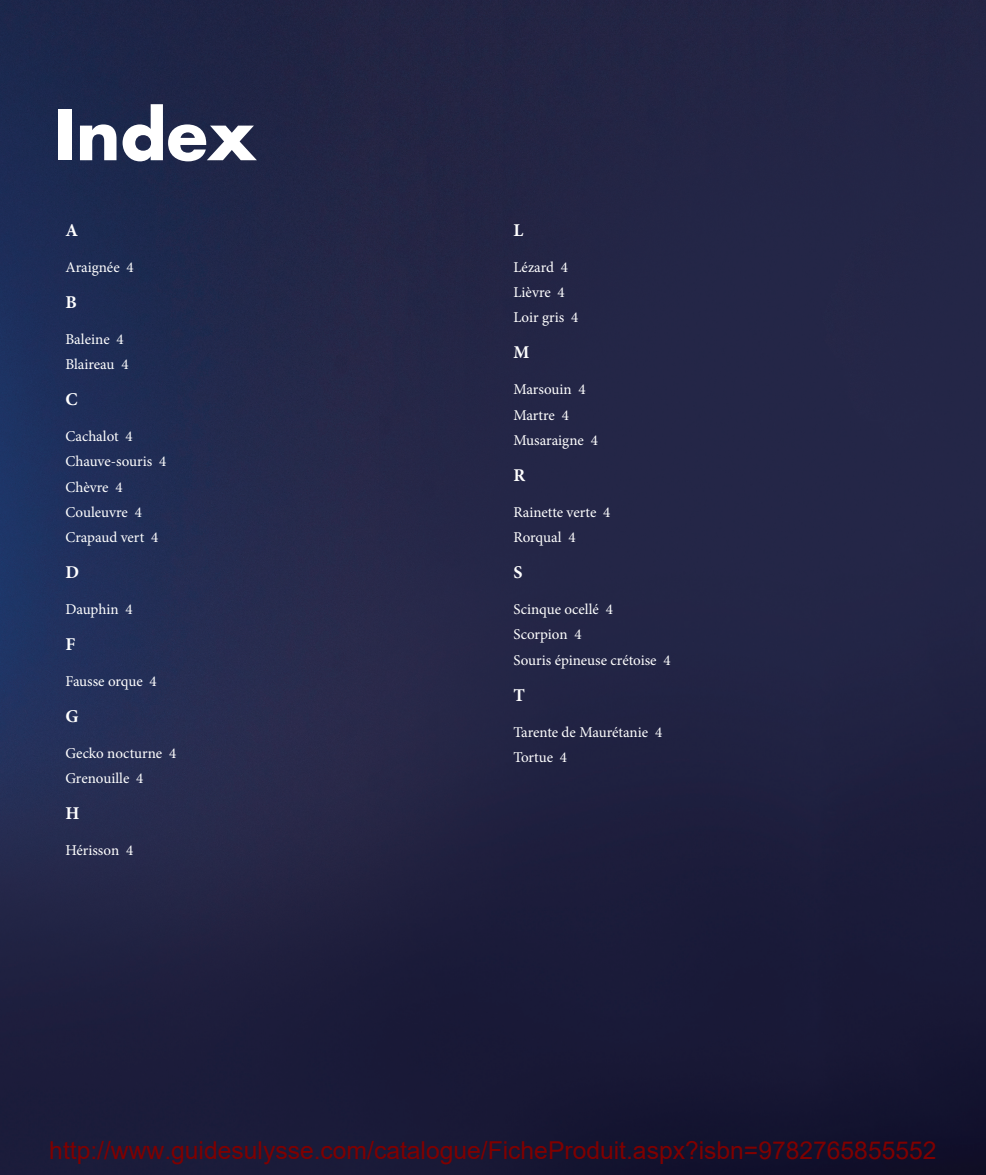
<style>
.page{position:relative;width:986px;height:1175px;background:#fff}
.page>*{position:absolute;margin:0;border:0;box-sizing:border-box;transform-origin:0 0}
.t1{font:700 67.5px "Futura Std";color:#fff}
.t2{font:24.6px "Arial";color:#800000}
.t3{font:700 18px "Minion Pro";color:#fff}
.t4{font:15px/25.2px "Minion Pro";color:#fff}
</style>
<div class="page">
<img style="left:0;top:0;width:986px;height:1174px">
<h1 class="t1" style="left:54px;top:90px;width:203px">Index</h1>
<p class="t3" style="left:65px;top:217px;width:14px">A</p>
<p class="t4" style="left:65px;top:255px;width:70px">Araignée 4</p>
<p class="t3" style="left:65px;top:289px;width:13px">B</p>
<p class="t4" style="left:65px;top:327px;width:65px">Baleine 4<br>Blaireau 4</p>
<p class="t3" style="left:65px;top:387px;width:14px">C</p>
<p class="t4" style="left:65px;top:424px;width:102px">Cachalot 4<br>Chauve-souris 4<br>Chèvre 4<br>Couleuvre 4<br>Crapaud vert 4</p>
<p class="t3" style="left:65px;top:559px;width:15px">D</p>
<p class="t4" style="left:65px;top:597px;width:69px">Dauphin 4</p>
<p class="t3" style="left:65px;top:631px;width:11px">F</p>
<p class="t4" style="left:65px;top:669px;width:93px">Fausse orque 4</p>
<p class="t3" style="left:65px;top:703px;width:15px">G</p>
<p class="t4" style="left:65px;top:741px;width:112px">Gecko nocturne 4<br>Grenouille 4</p>
<p class="t3" style="left:65px;top:801px;width:16px">H</p>
<p class="t4" style="left:65px;top:838px;width:69px">Hérisson 4</p>
<p class="t3" style="left:513px;top:217px;width:11px">L</p>
<p class="t4" style="left:513px;top:255px;width:66px">Lézard 4<br>Lièvre 4<br>Loir gris 4</p>
<p class="t3" style="left:513px;top:340px;width:17px">M</p>
<p class="t4" style="left:513px;top:377px;width:86px">Marsouin 4<br>Martre 4<br>Musaraigne 4</p>
<p class="t3" style="left:513px;top:462px;width:13px">R</p>
<p class="t4" style="left:513px;top:499px;width:99px">Rainette verte 4<br>Rorqual 4</p>
<p class="t3" style="left:513px;top:559px;width:11px">S</p>
<p class="t4" style="left:513px;top:597px;width:159px">Scinque ocellé 4<br>Scorpion 4<br>Souris épineuse crétoise 4</p>
<p class="t3" style="left:513px;top:682px;width:13px">T</p>
<p class="t4" style="left:513px;top:719px;width:150px">Tarente de Maurétanie 4<br>Tortue 4</p>
<h2 class="t2" style="left:49px;top:1133px;width:888px">http://www.guidesulysse.com/catalogue/FicheProduit.aspx?isbn=9782765855552</h2>
</div>
